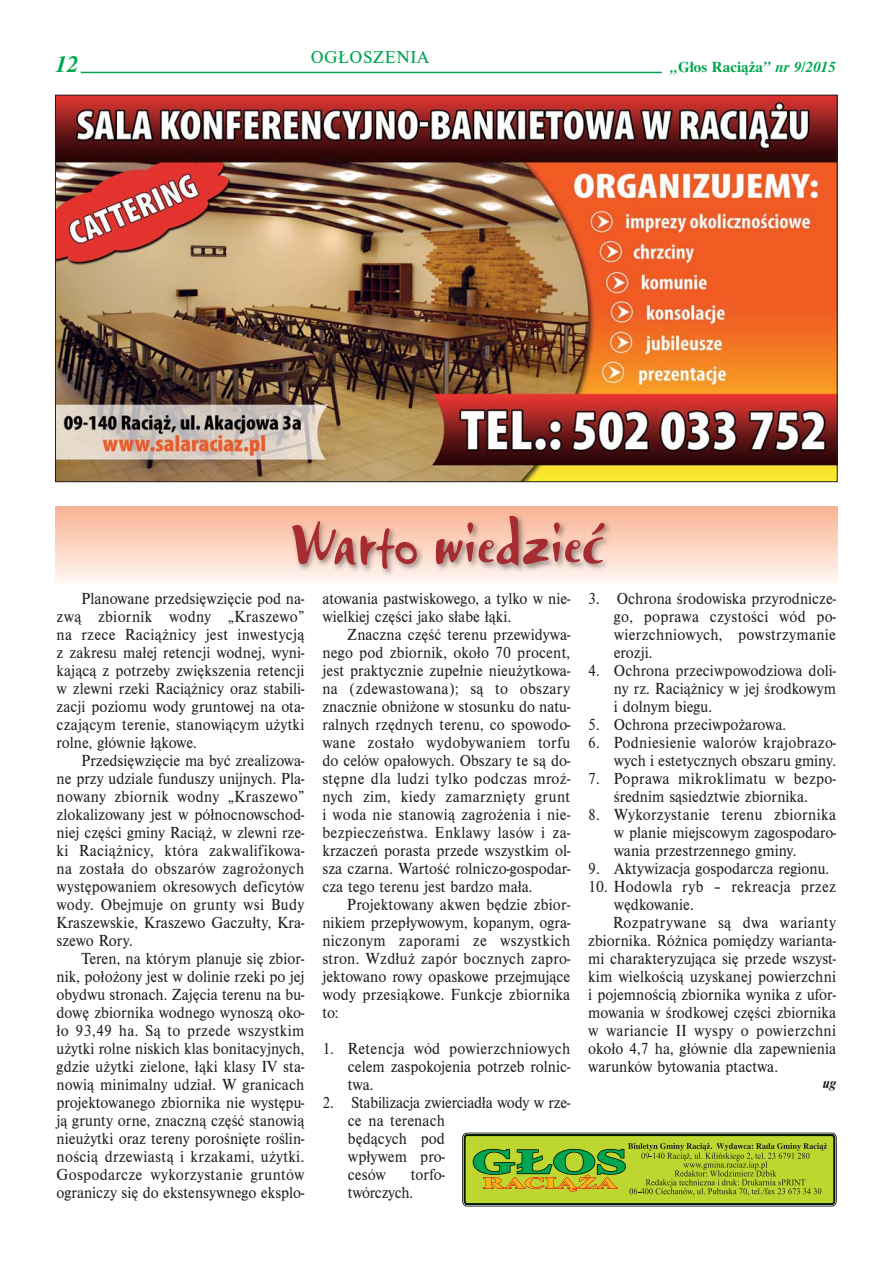
<style>
.page{position:relative;width:893px;height:1263px;background:#fff}
.page>*{position:absolute;margin:0;border:0;box-sizing:border-box;transform-origin:0 0}
.t1{font:54px "Airstream PL";letter-spacing:-.01em;color:#a72c31}
.t2{font:italic 700 21px "Ptimes";color:#00a650}
.t3{font:18px "Nimbus Rom DCE";letter-spacing:.025em;color:#00a650}
.t4{font:16.65px/18px "Nimbus Rom DCE";color:#231f20;text-align:justify;scale:.95 1}
.t5{font:16.65px "Nimbus Rom DCE";letter-spacing:.02em;color:#231f20;scale:.95 1}
.t6{font:italic 700 15.75px "Nimbus Rom DCE";color:#231f20;scale:.95 1}
.t7{font:700 13.5px "Ptimes";color:#00a650}
.s1{font-style:italic}
</style>
<div class="page">
<hr style="left:81px;top:72px;width:581px;height:1px;background:#00a650">
<img style="left:57px;top:97px;width:778px;height:383px">
<img style="left:55px;top:506px;width:782px;height:77px">
<svg style="left:462px;top:1132px;width:375px;height:75px"></svg>
<p class="t3" style="left:311px;top:51px;width:120px">OGŁOSZENIA</p>
<p class="t2" style="left:55px;top:56px;width:25px">12</p>
<p class="t7" style="left:670px;top:62px;width:167px"><span class="s1">„</span>G∏os Racià˝a<span class="s1">” nr 9/2015</span></p>
<h1 class="t1" style="left:289px;top:513px;width:315px">Warto wiedzieç</h1>
<p class="t4" style="left:57px;top:590px;width:262px;text-indent:25px">Pla no wa ne przed się wzię cie pod na - zwą zbior nik wod ny „Kra sze wo” na rze ce Ra ciąż ni cy jest in we sty cją z za kre su ma łej re ten cji wod nej, wy ni - ka ją cą z po trze by zwięk sze nia re ten cji w zlew ni rze ki Ra ciąż ni cy oraz sta bi li - za cji po zio mu wo dy grun to wej na ota - cza ją cym te re nie, sta no wią cym użyt ki rol ne, głów nie łą ko we.</p>
<p class="t4" style="left:57px;top:752px;width:262px;text-indent:25px">Przed się wzię cie ma być zre ali zo wa - ne przy udzia le fun du szy unij nych. Pla - no wa ny zbior nik wod ny „Kra sze wo” zlo ka li zo wa ny jest w pół noc now schod - niej czę ści gmi ny Ra ciąż, w zlew ni rze - ki Ra ciąż ni cy, któ ra za kwa li fi ko wa - na zo sta ła do ob sza rów za gro żo nych wy stę po wa niem okre so wych de fi cy tów wo dy. Obej mu je on grun ty wsi Bu dy Kra szew skie, Kra sze wo Ga czuł ty, Kra - sze wo Ro ry.</p>
<p class="t4" style="left:57px;top:950px;width:262px;text-indent:25px">Te ren, na któ rym pla nu je się zbior - nik, po ło żo ny jest w do li nie rze ki po jej oby dwu stro nach. Za ję cia te re nu na bu - do wę zbior ni ka wod ne go wy no szą oko - ło 93,49 ha. Są to przede wszyst kim użyt ki rol ne ni skich klas bo ni ta cyj nych, gdzie użyt ki zie lo ne, łą ki kla sy IV sta - no wią mi ni mal ny udział. W gra ni cach pro jek to wa ne go zbior ni ka nie wy stę pu - ją grun ty or ne, znacz ną część sta no wią nie użyt ki oraz te re ny po ro śnię te ro ślin - no ścią drze wia stą i krza ka mi, użyt ki.<br>Go spo dar cze wy ko rzy sta nie grun tów ogra ni czy się do eks ten syw ne go eks plo -</p>
<p class="t4" style="left:322px;top:590px;width:262px">ato wa nia pa stwi sko we go, a tyl ko w nie - wiel kiej czę ści ja ko sła be łą ki.</p>
<p class="t4" style="left:322px;top:626px;width:262px;text-indent:25px">Znacz na część te re nu prze wi dy wa - ne go pod zbior nik, oko ło 70 pro cent, jest prak tycz nie zu peł nie nie użyt ko wa - na (zde wa sto wa na); są to ob sza ry znacz nie ob ni żo ne w sto sun ku do na tu - ral nych rzęd nych te re nu, co spo wo do - wa ne zo sta ło wy do by wa niem tor fu do ce lów opa ło wych. Ob sza ry te są do - stęp ne dla lu dzi tyl ko pod czas mroź - nych zim, kie dy za mar z nię ty grunt i wo da nie sta no wią za gro że nia i nie - bez pie czeń stwa. En kla wy la sów i za - krza czeń po ra sta przede wszyst kim ol - sza czar na. War tość rol ni czo -go spo dar - cza te go te re nu jest bar dzo ma ła.</p>
<p class="t4" style="left:322px;top:896px;width:262px;text-indent:25px">Pro jek to wa ny akwen bę dzie zbior - ni kiem prze pły wo wym, ko pa nym, ogra - ni czo nym za po ra mi ze wszyst kich stron. Wzdłuż za pór bocz nych za pro - jek to wa no ro wy opa sko we przej mu ją ce wo dy prze sią ko we. Funk cje zbior ni ka to:</p>
<p class="t4" style="left:348px;top:1040px;width:236px;text-indent:-26px">1. Re ten cja wód po wierzch nio wych ce lem za spo ko je nia po trzeb rol nic - twa.</p>
<p class="t4" style="left:348px;top:1094px;width:235px;text-align:left;text-indent:-26px">2. Sta bi li za cja zwier cia dła wo dy w rze - ce na te re nach<br>bę dą cych pod<br>wpły wem pro -<br>ce sów</p>
<p class="t4" style="left:614px;top:590px;width:235px;text-indent:-26px">3. Ochro na śro do wi ska przy rod ni cze - go, po pra wa czy sto ści wód po - wierzch nio wych, po wstrzy ma nie ero zji.</p>
<p class="t4" style="left:614px;top:662px;width:236px;text-indent:-26px">4. Ochro na prze ciw po wo dzio wa do li - ny rz. Ra ciąż ni cy w jej środ ko wym i dol nym bie gu.</p>
<p class="t4" style="left:588px;top:716px;width:210px">5. Ochro na prze ciw po ża ro wa.</p>
<p class="t4" style="left:588px;top:734px;width:262px;text-align:right">6. Pod nie sie nie wa lo rów kra jo bra zo - wych i es te tycz nych ob sza ru gmi ny.</p>
<p class="t4" style="left:588px;top:770px;width:262px;text-align:center">7. Po pra wa mi kro kli ma tu w bez po - śred nim są siedz twie zbior ni ka.</p>
<p class="t4" style="left:614px;top:806px;width:235px;text-indent:-26px">8. Wy ko rzy sta nie te re nu zbior ni ka w pla nie miej sco wym za go spo da ro - wa nia prze strzen ne go gmi ny.</p>
<p class="t4" style="left:588px;top:860px;width:255px">9. Ak ty wi za cja go spo dar cza re gio nu.</p>
<p class="t5" style="left:588px;top:880px;width:262px">10. Ho dow la ryb – re kre acja przez</p>
<p class="t4" style="left:614px;top:896px;width:86px">węd ko wa nie.</p>
<p class="t5" style="left:613px;top:916px;width:236px">Roz pa try wa ne są dwa wa rian ty</p>
<p class="t4" style="left:588px;top:932px;width:262px">zbior ni ka. Róż ni ca po mię dzy wa rian ta -</p>
<p class="t4" style="left:588px;top:950px;width:262px">mi cha rak te ry zu ją ca się przede wszyst -</p>
<p class="t4" style="left:588px;top:968px;width:262px">kim wiel ko ścią uzy ska nej po wierzch ni</p>
<p class="t4" style="left:588px;top:986px;width:262px">i po jem no ścią zbior ni ka wy ni ka z ufor -</p>
<p class="t4" style="left:588px;top:1004px;width:262px">mo wa nia w środ ko wej czę ści zbior ni ka</p>
<p class="t5" style="left:588px;top:1024px;width:262px">w wa rian cie II wy spy o po wierzch ni</p>
<p class="t4" style="left:588px;top:1040px;width:262px">oko ło 4,7 ha, głów nie dla za pew nie nia</p>
<p class="t4" style="left:588px;top:1058px;width:201px">wa run ków by to wa nia ptac twa.</p>
<p class="t6" style="left:822px;top:1077px;width:16px">ug</p>
<p class="t4" style="left:348px;top:1166px;width:104px;text-indent:63px">tor fo - twór czych.</p>
</div>
